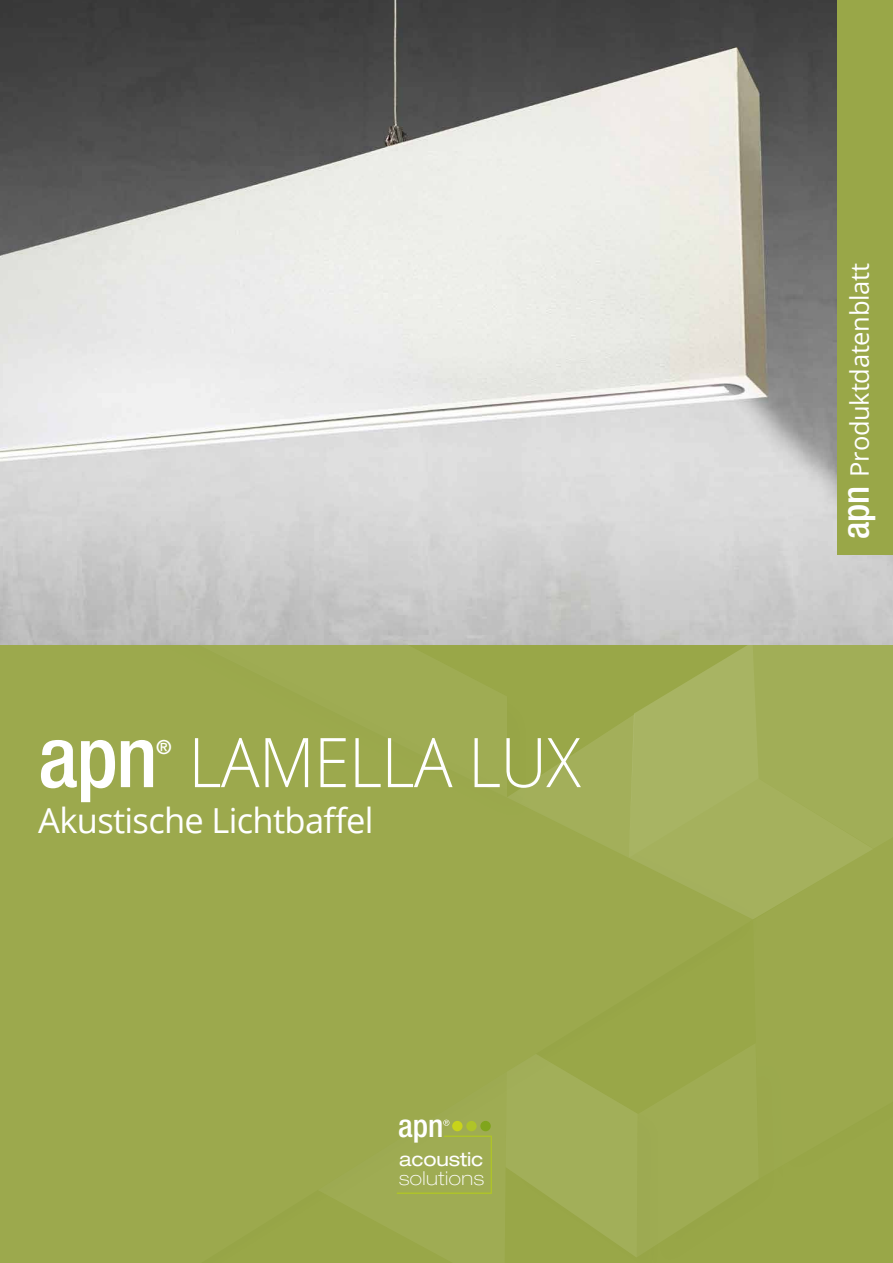
<style>
.page{position:relative;width:893px;height:1263px;background:#fff}
.page>*{position:absolute;margin:0;border:0;box-sizing:border-box;transform-origin:0 0}
.t1{font:500 condensed 85.5px "Helvetica Neue LT Pro";color:#fff}
.t2{font:300 68.7px "Open Sans";letter-spacing:-.01em;color:#fff;scale:.94 1}
.t3{font:34.5px "Open Sans";letter-spacing:-.02em;color:#fff}
.t4{font:500 condensed 31.8px "Helvetica Neue LT";color:#fff}
.t5{font:25.5px "Open Sans";letter-spacing:-.01em;color:#fff}
.t6{font:500 condensed 19.5px "Helvetica Neue LT Pro";color:#fff}
.t7{font:100 expanded 19.2px "Helvetica Neue LT";letter-spacing:.03em;color:#fff}
.t8{font:expanded 19.2px "Helvetica Neue LT";letter-spacing:-.005em;color:#fff}
.s1{font-family:"Helvetica Neue LT Pro";font-weight:500;font-stretch:condensed;font-size:37.5px}
</style>
<div class="page">
<div style="left:873px;top:644px;width:20px;height:107px;background:#a1ae57"></div>
<div style="left:0;top:644px;width:747px;height:619px;background:#9ca94d"></div>
<div style="left:747px;top:751px;width:146px;height:459px;background:#000;opacity:.35"></div>
<div style="left:753px;top:771px;width:140px;height:408px;background:#9ca94d"></div>
<div style="left:634px;top:1042px;width:167px;height:221px;background:#9ca94d"></div>
<svg style="left:507px;top:644px;width:366px;height:275px;background:#a0ad56"></svg>
<img style="left:0;top:0;width:893px;height:644px">
<div style="left:837px;top:0;width:56px;height:555px;background:#99a748"></div>
<svg style="left:318px;top:1043px;width:319px;height:220px;background:#9daa50"></svg>
<h1 class="t1" style="left:38px;top:706px;width:121px">apn</h1>
<p class="t6" style="left:156px;top:736px;width:17px">®</p>
<h2 class="t2" style="left:188px;top:715px;width:419px">LAMELLA LUX</h2>
<p class="t3" style="left:38px;top:797px;width:337px">Akustische Lichtbaffel</p>
<p class="t4" style="left:398px;top:1107px;width:47px">apn</p>
<p class="t8" style="left:399px;top:1148px;width:86px">acoustic</p>
<p class="t7" style="left:399px;top:1167px;width:87px">solutions</p>
<p class="t5" style="left:842px;top:539px;width:278px;rotate:-90deg"><span class="s1">apn</span> Produktdatenblatt</p>
</div>
